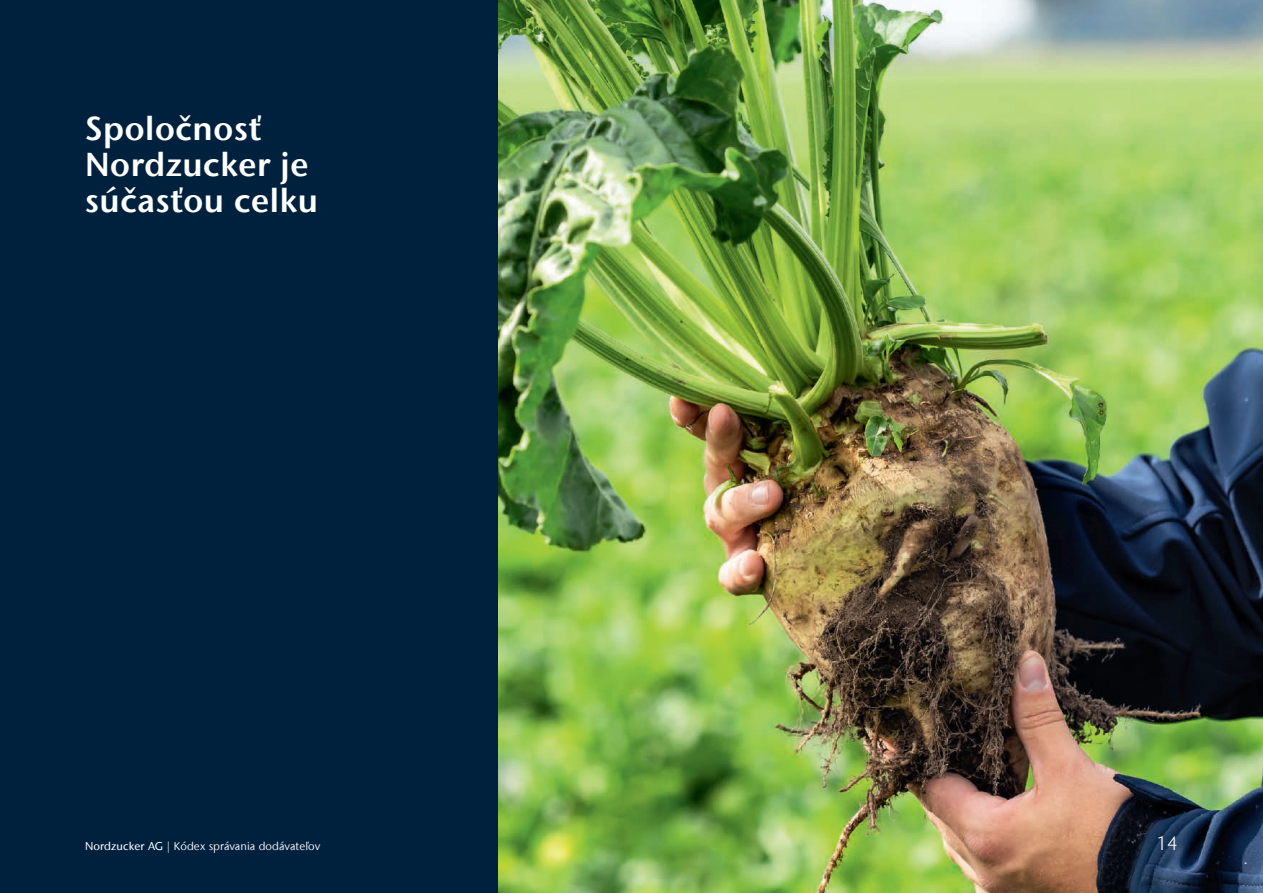
<style>
.page{position:relative;width:1263px;height:893px;background:#fff}
.page>*{position:absolute;margin:0;border:0;box-sizing:border-box;transform-origin:0 0}
.t1{font:600 33px/36px "Stone Sans IIITC Com";letter-spacing:.02em;color:#fff}
.t2{font:300 19.5px "Stone Sans IIITC Com";color:#fff}
.t3{font:11.25px "Stone Sans IIITC Com";letter-spacing:.01em;color:#fff}
.s1{font-weight:500}
.s2{font-weight:300}
</style>
<div class="page">
<img style="left:497px;top:0;width:766px;height:893px">
<div style="left:0;top:0;width:497px;height:893px;background:#00213d"></div>
<h1 class="t1" style="left:85px;top:110px;width:234px">Spoločnosť<br>Nordzucker je súčasťou celku</h1>
<p class="t3" style="left:85px;top:839px;width:237px"><span class="s1">Nordzucker AG</span> <span class="s2">|</span> Kódex správania dodávateľov</p>
<h2 class="t2" style="left:1156px;top:831px;width:23px">14</h2>
</div>
